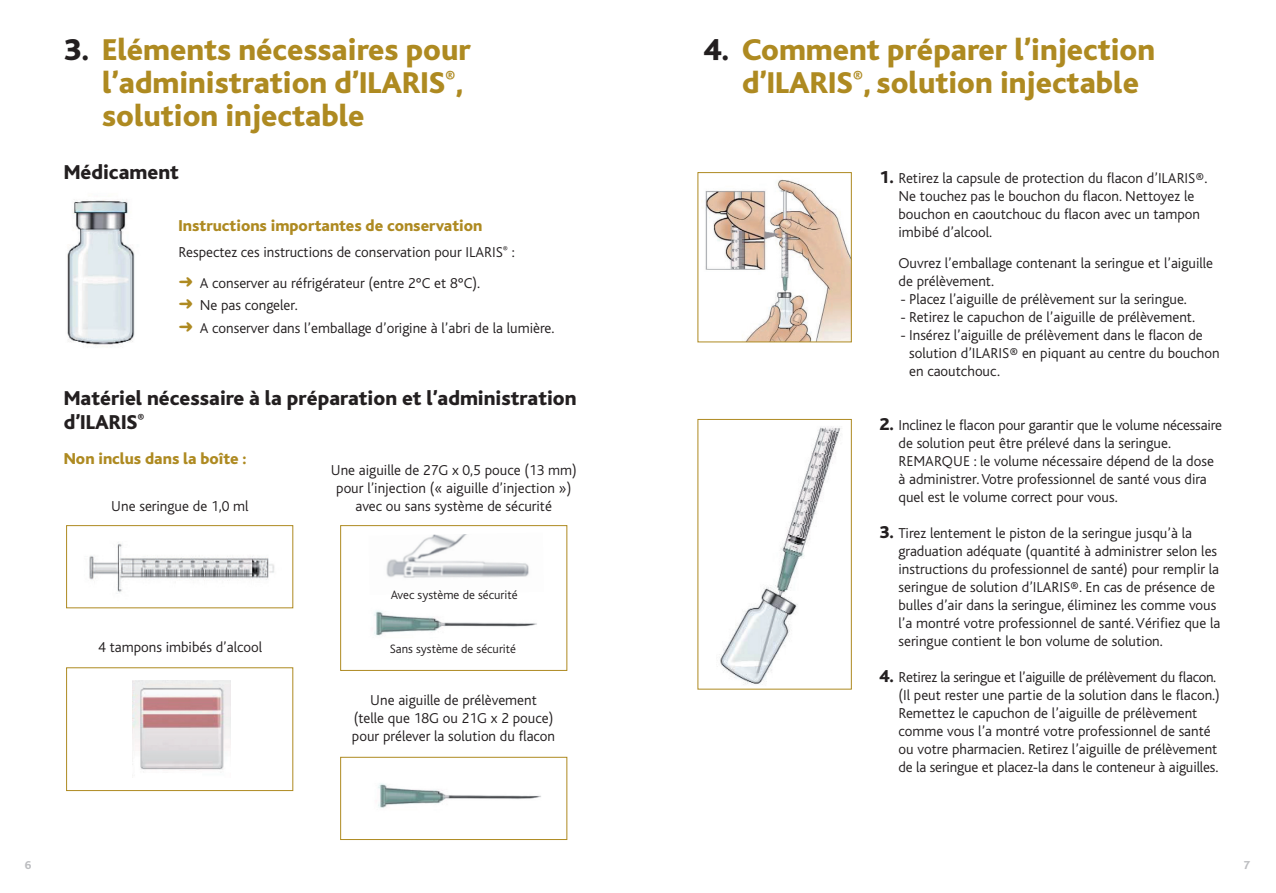
<style>
.page{position:relative;width:1276px;height:893px;background:#fff}
.page>*{position:absolute;margin:0;border:0;box-sizing:border-box;transform-origin:0 0}
.t1{font:800 31.5px/33px "Bliss";color:#ae8a21}
.t2{font:800 21px/24px "Bliss";color:#231f20}
.t3{font:800 16.5px "Bliss";color:#ae8a21}
.t4{font:300 15px/18px "Bliss";color:#231f20}
.t5{font:13.5px "Arial";color:#231f20}
.t6{font:300 12.75px "Bliss";color:#231f20}
.t7{font:800 12px "Bliss";color:#bcbdc0}
.s1{color:#231f20}
.s2{font-family:"Distro Bats";font-weight:400;font-size:16.5px;color:#ae8a21}
.s3{font-weight:800;font-size:18px}
</style>
<div class="page">
<img style="left:67px;top:199px;width:68px;height:147px">
<img style="left:89px;top:542px;width:186px;height:52px">
<div style="left:66px;top:525px;width:227px;height:83px;border:1px solid #ae8a21"></div>
<img style="left:705px;top:172px;width:147px;height:169px">
<div style="left:697px;top:172px;width:154px;height:170px;border:1px solid #ae8a21"></div>
<img style="left:720px;top:426px;width:121px;height:259px">
<img style="left:378px;top:783px;width:163px;height:25px">
<div style="left:340px;top:757px;width:227px;height:83px;border:1px solid #ae8a21"></div>
<img style="left:133px;top:680px;width:98px;height:91px">
<div style="left:66px;top:667px;width:227px;height:124px;border:1px solid #ae8a21"></div>
<img style="left:374px;top:610px;width:163px;height:26px">
<img style="left:386px;top:534px;width:143px;height:44px">
<div style="left:340px;top:525px;width:227px;height:146px;border:1px solid #ae8a21"></div>
<h1 class="t1" style="left:102px;top:34px;width:370px;text-indent:-38px"><span class="s1">3.</span> Eléments nécessaires pour l’administration d’ILARIS<sup>®</sup>, solution injectable</h1>
<h2 class="t2" style="left:64px;top:161px;width:117px">Médicament</h2>
<p class="t3" style="left:179px;top:217px;width:305px">Instructions importantes de conservation</p>
<p class="t4" style="left:179px;top:237px;width:338px;line-height:30.8px">Respectez ces instructions de conservation pour ILARIS<sup>®</sup> : <span class="s2">v</span> A conserver au réfrigérateur (entre 2°C et 8°C).</p>
<p class="t4" style="left:179px;top:295px;width:377px;line-height:22.2px"><span class="s2">v</span> Ne pas congeler.<br><span class="s2">v</span> A conserver dans l’emballage d’origine à l’abri de la lumière.</p>
<p class="t5" style="left:421px;top:320px;width:169px">pas mettre au réfrigérateur).</p>
<h2 class="t2" style="left:64px;top:386px;width:514px">Matériel nécessaire à la préparation et l’administration d’ILARIS<sup>®</sup></h2>
<p class="t3" style="left:64px;top:450px;width:184px">Non inclus dans la boîte :</p>
<p class="t4" style="left:331px;top:462px;width:248px;text-align:center">Une aiguille de 27G x 0,5 pouce (13 mm) pour l’injection (« aiguille d’injection ») avec ou sans système de sécurité</p>
<p class="t4" style="left:111px;top:497px;width:139px">Une seringue de 1,0 ml</p>
<p class="t5" style="left:389px;top:503px;width:173px">➢ Une seringue de 1,0 ml</p>
<p class="t4" style="left:98px;top:638px;width:165px">4 tampons imbibés d’alcool</p>
<p class="t6" style="left:391px;top:588px;width:128px">Avec système de sécurité</p>
<p class="t6" style="left:390px;top:642px;width:128px">Sans système de sécurité</p>
<p class="t4" style="left:352px;top:691px;width:205px;text-align:center">Une aiguille de prélèvement<br>(telle que 18G ou 21G x 2 pouce) pour prélever la solution du flacon</p>
<h1 class="t1" style="left:742px;top:34px;width:414px;text-indent:-38px"><span class="s1">4.</span> Comment préparer l’injection d’ILARIS<sup>®</sup>, solution injectable</h1>
<p class="t4" style="left:898px;top:170px;width:310px;text-indent:-19px"><span class="s3">1.</span> Retirez la capsule de protection du flacon d’ILARIS®.<br>Ne touchez pas le bouchon du flacon. Nettoyez le bouchon en caoutchouc du flacon avec un tampon imbibé d’alcool.</p>
<p class="t4" style="left:898px;top:254px;width:316px">Ouvrez l’emballage contenant la seringue et l’aiguille de prélèvement.</p>
<p class="t4" style="left:900px;top:290px;width:288px">- Placez l’aiguille de prélèvement sur la seringue.</p>
<p class="t4" style="left:900px;top:308px;width:296px">- Retirez le capuchon de l’aiguille de prélèvement.</p>
<p class="t4" style="left:909px;top:326px;width:312px;text-indent:-9px">- Insérez l’aiguille de prélèvement dans le flacon de solution d’ILARIS® en piquant au centre du bouchon en caoutchouc.</p>
<p class="t4" style="left:898px;top:416px;width:325px;text-indent:-19px"><span class="s3">2.</span> Inclinez le flacon pour garantir que le volume nécessaire de solution peut être prélevé dans la seringue.<br>REMARQUE : le volume nécessaire dépend de la dose à administrer. Votre professionnel de santé vous dira quel est le volume correct pour vous.</p>
<p class="t4" style="left:898px;top:524px;width:323px;text-indent:-19px"><span class="s3">3.</span> Tirez lentement le piston de la seringue jusqu’à la graduation adéquate (quantité à administrer selon les instructions du professionnel de santé) pour remplir la seringue de solution d’ILARIS®. En cas de présence de bulles d’air dans la seringue, éliminez les comme vous l’a montré votre professionnel de santé. Vérifiez que la seringue contient le bon volume de solution.</p>
<p class="t4" style="left:898px;top:668px;width:323px;text-indent:-19px"><span class="s3">4.</span> Retirez la seringue et l’aiguille de prélèvement du flacon. (Il peut rester une partie de la solution dans le flacon.)<br>Remettez le capuchon de l’aiguille de prélèvement comme vous l’a montré votre professionnel de santé ou votre pharmacien. Retirez l’aiguille de prélèvement de la seringue et placez-la dans le conteneur à aiguilles.</p>
<p class="t7" style="left:25px;top:859px;width:8px">6</p>
<p class="t7" style="left:1243px;top:859px;width:8px">7</p>
</div>
